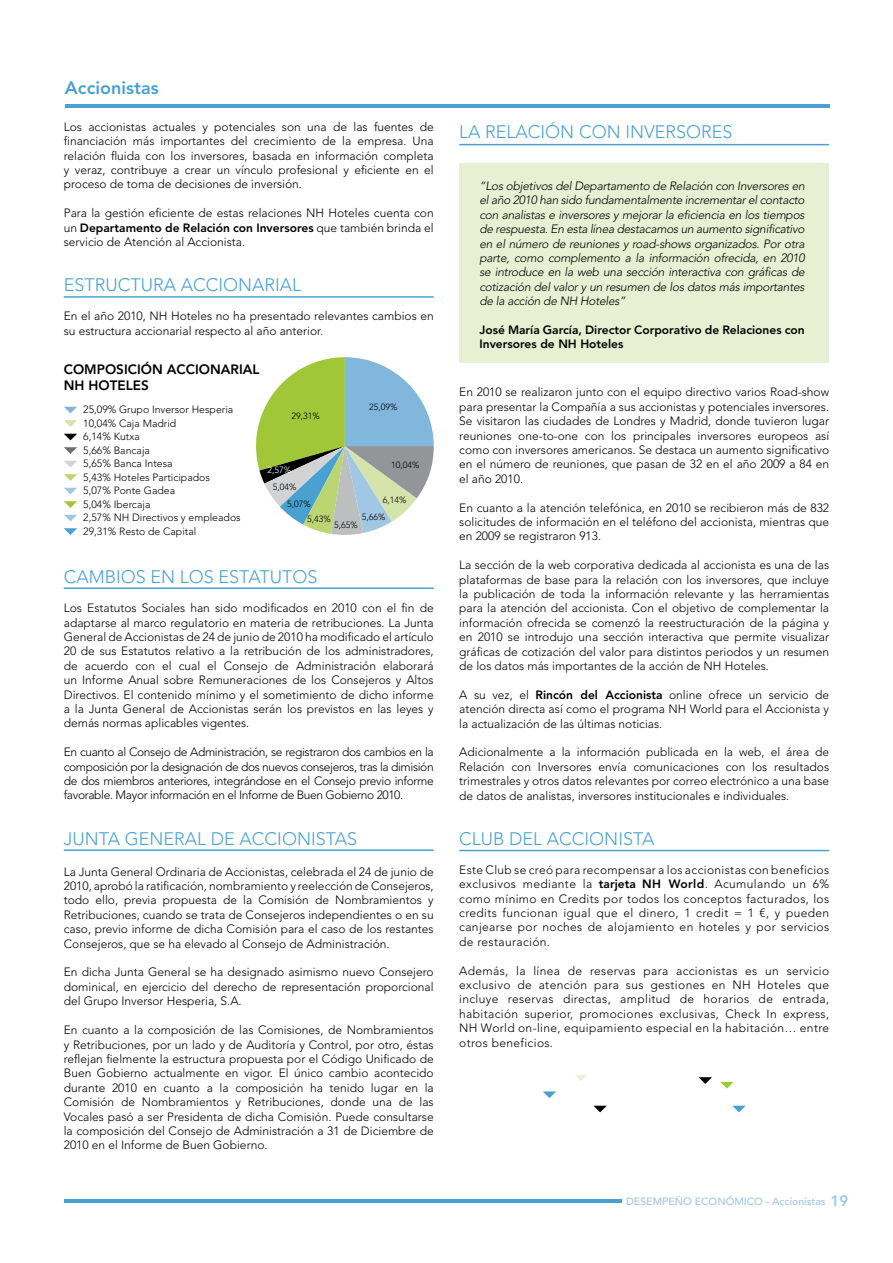
<style>
.page{position:relative;width:893px;height:1263px;background:#fff}
.page>*{position:absolute;margin:0;border:0;box-sizing:border-box;transform-origin:0 0}
.t1{font:300 18px "Avenir LT Std";color:#49a1d2}
.t2{font:800 18px "Avenir LT Std";color:#49a1d2}
.t3{font:800 13.5px "Avenir LT Std";color:#000}
.t4{font:300 12px/14.4px "Avenir LT Std";color:#000;text-align:justify}
.t5{font:italic 300 12px/14.4px "Avenir LT Std";letter-spacing:-.02em;color:#000;text-align:justify}
.t6{font:800 12px/14.4px "Avenir LT Std";color:#000}
.t7{font:300 10.5px/13.5px "Avenir LT Std";color:#000}
.t8{font:500 10.5px "Avenir LT Std";color:#a2c7e5}
.t9{font:300 9px/17.1px "Avenir LT Std";color:#000}
.t10{font:300 9px "Avenir LT Std";color:#fff}
.s1{font-weight:800}
.s2{font-weight:800;font-size:15px}
</style>
<div class="page">
<hr style="left:64px;top:1199px;width:557px;height:3px;background:#49a1d2">
<hr style="left:65px;top:105px;width:764px;height:3px;background:#49a1d2">
<hr style="left:64px;top:296px;width:370px;height:2px;background:#49a1d2">
<hr style="left:64px;top:587px;width:370px;height:2px;background:#49a1d2">
<hr style="left:64px;top:849px;width:370px;height:2px;background:#49a1d2">
<svg style="left:64px;top:407px;width:13px;height:6px"></svg>
<svg style="left:64px;top:420px;width:13px;height:7px"></svg>
<svg style="left:64px;top:434px;width:13px;height:6px"></svg>
<svg style="left:64px;top:447px;width:13px;height:7px"></svg>
<svg style="left:64px;top:461px;width:13px;height:6px"></svg>
<svg style="left:64px;top:474px;width:13px;height:7px"></svg>
<svg style="left:64px;top:488px;width:13px;height:6px"></svg>
<svg style="left:64px;top:501px;width:13px;height:7px"></svg>
<svg style="left:64px;top:515px;width:13px;height:6px"></svg>
<svg style="left:64px;top:528px;width:13px;height:7px"></svg>
<svg style="left:256px;top:357px;width:178px;height:178px"></svg>
<hr style="left:459px;top:144px;width:370px;height:1px;background:#49a1d2">
<hr style="left:459px;top:850px;width:370px;height:1px;background:#49a1d2">
<div style="left:459px;top:163px;width:370px;height:200px;background:#e8f0d3"></div>
<svg style="left:543px;top:1091px;width:13px;height:7px"></svg>
<svg style="left:575px;top:1075px;width:12px;height:6px"></svg>
<svg style="left:594px;top:1106px;width:13px;height:6px"></svg>
<svg style="left:699px;top:1077px;width:13px;height:7px"></svg>
<svg style="left:720px;top:1082px;width:14px;height:7px"></svg>
<svg style="left:732px;top:1106px;width:14px;height:6px"></svg>
<h1 class="t2" style="left:65px;top:77px;width:95px">Accionistas</h1>
<p class="t4" style="left:64px;top:119px;width:371px">Los accionistas actuales y potenciales son una de las fuentes de financiación más importantes del crecimiento de la empresa. Una relación fluida con los inversores, basada en información completa y veraz, contribuye a crear un vínculo profesional y eficiente en el proceso de toma de decisiones de inversión.</p>
<p class="t4" style="left:64px;top:206px;width:371px">Para la gestión eficiente de estas relaciones NH Hoteles cuenta con un <span class="s1">Departamento de Relación con Inversores</span> que también brinda el servicio de Atención al Accionista.</p>
<h1 class="t1" style="left:64px;top:275px;width:23px">Estructura</h1>
<h1 class="t1" style="left:181px;top:275px;width:12px">accionarial</h1>
<p class="t4" style="left:64px;top:309px;width:371px">En el año 2010, NH Hoteles no ha presentado relevantes cambios en su estructura accionarial respecto al año anterior.</p>
<p class="t3" style="left:64px;top:361px;width:83px">COMPOSICIÓN</p>
<p class="t3" style="left:167px;top:361px;width:38px">ACCION</p>
<p class="t3" style="left:221px;top:361px;width:39px">ARIAL</p>
<p class="t3" style="left:64px;top:377px;width:85px">N H HOTELES</p>
<p class="t7" style="left:83px;top:403px;width:159px">25,09% Grupo Inversor Hesperia<br>10,04% Caja Madrid<br>6,14% Kutxa<br>5,66% Bancaja<br>5,65% Banca Intesa<br>5,43% Hoteles Participados<br>5,07% Ponte Gadea<br>5,04% Ibercaja<br>2,57% NH Directivos y empleados<br>29,31% Resto de Capital</p>
<p class="t9" style="left:369px;top:398px;width:30px">25,09%</p>
<p class="t9" style="left:291px;top:408px;width:30px">29,31%</p>
<p class="t9" style="left:391px;top:457px;width:30px">10,04%</p>
<p class="t9" style="left:362px;top:491px;width:46px;text-indent:21px">6,14%<br>5,66%</p>
<p class="t10" style="left:267px;top:464px;width:25px">2,57%</p>
<p class="t9" style="left:273px;top:478px;width:25px">5,04%</p>
<p class="t9" style="left:287px;top:495px;width:25px">5,07%</p>
<p class="t9" style="left:307px;top:510px;width:25px">5,43%</p>
<p class="t9" style="left:334px;top:517px;width:25px">5,65%</p>
<h1 class="t1" style="left:64px;top:567px;width:26px">Cambios</h1>
<h1 class="t1" style="left:151px;top:567px;width:41px">en los</h1>
<h1 class="t1" style="left:219px;top:567px;width:12px">estatutos</h1>
<p class="t4" style="left:64px;top:601px;width:371px">Los Estatutos Sociales han sido modificados en 2010 con el fin de adaptarse al marco regulatorio en materia de retribuciones. La Junta General de Accionistas de 24 de junio de 2010 ha modificado el artículo 20 de sus Estatutos relativo a la retribución de los administradores, de acuerdo con el cual el Consejo de Administración elaborará un Informe Anual sobre Remuneraciones de los Consejeros y Altos Directivos. El contenido mínimo y el sometimiento de dicho informe a la Junta General de Accionistas serán los previstos en las leyes y demás normas aplicables vigentes.</p>
<p class="t4" style="left:64px;top:745px;width:371px">En cuanto al Consejo de Administración, se registraron dos cambios en la composición por la designación de dos nuevos consejeros, tras la dimisión de dos miembros anteriores, integrándose en el Consejo previo informe favorable. Mayor información en el Informe de Buen Gobierno 2010.</p>
<h1 class="t1" style="left:64px;top:828px;width:22px">Junta</h1>
<h1 class="t1" style="left:125px;top:828px;width:26px">General</h1>
<h1 class="t1" style="left:211px;top:828px;width:53px">de Accionistas</h1>
<p class="t4" style="left:64px;top:864px;width:371px">La Junta General Ordinaria de Accionistas, celebrada el 24 de junio de 2010, aprobó la ratificación, nombramiento y reelección de Consejeros, todo ello, previa propuesta de la Comisión de Nombramientos y Retribuciones, cuando se trata de Consejeros independientes o en su caso, previo informe de dicha Comisión para el caso de los restantes Consejeros, que se ha elevado al Consejo de Administración.</p>
<p class="t4" style="left:64px;top:965px;width:371px">En dicha Junta General se ha designado asimismo nuevo Consejero dominical, en ejercicio del derecho de representación proporcional del Grupo Inversor Hesperia, S.A.</p>
<p class="t4" style="left:64px;top:1023px;width:371px">En cuanto a la composición de las Comisiones, de Nombramientos y Retribuciones, por un lado y de Auditoría y Control, por otro, éstas reflejan fielmente la estructura propuesta por el Código Unificado de Buen Gobierno actualmente en vigor. El único cambio acontecido durante 2010 en cuanto a la composición ha tenido lugar en la Comisión de Nombramientos y Retribuciones, donde una de las Vocales pasó a ser Presidenta de dicha Comisión. Puede consultarse la composición del Consejo de Administración a 31 de Diciembre de 2010 en el Informe de Buen Gobierno.</p>
<h1 class="t1" style="left:459px;top:121px;width:37px">La relaci</h1>
<h1 class="t1" style="left:545px;top:121px;width:48px">ón con</h1>
<h1 class="t1" style="left:625px;top:121px;width:12px">inversores</h1>
<p class="t5" style="left:479px;top:179px;width:327px">“Los objetivos del Departamento de Relación con Inversores en el año 2010 han sido fundamentalmente incrementar el contacto con analistas e inversores y mejorar la eficiencia en los tiempos de respuesta. En esta línea destacamos un aumento significativo en el número de reuniones y road-shows organizados. Por otra parte, como complemento a la información ofrecida, en 2010 se introduce en la web una sección interactiva con gráficas de cotización del valor y un resumen de los datos más importantes de la acción de NH Hoteles”</p>
<p class="t6" style="left:479px;top:323px;width:327px">José María García, Director Corporativo de Relaciones con<br>Inversores de N H Hoteles</p>
<p class="t4" style="left:459px;top:385px;width:371px">En 2010 se realizaron junto con el equipo directivo varios Road-show para presentar la Compañía a sus accionistas y potenciales inversores.<br>Se visitaron las ciudades de Londres y Madrid, donde tuvieron lugar reuniones one-to-one con los principales inversores europeos así como con inversores americanos. Se destaca un aumento significativo en el número de reuniones, que pasan de 32 en el año 2009 a 84 en el año 2010.</p>
<p class="t4" style="left:459px;top:500px;width:371px">En cuanto a la atención telefónica, en 2010 se recibieron más de 832 solicitudes de información en el teléfono del accionista, mientras que en 2009 se registraron 913.</p>
<p class="t4" style="left:459px;top:558px;width:371px">La sección de la web corporativa dedicada al accionista es una de las plataformas de base para la relación con los inversores, que incluye la publicación de toda la información relevante y las herramientas para la atención del accionista. Con el objetivo de complementar la información ofrecida se comenzó la reestructuración de la página y en 2010 se introdujo una sección interactiva que permite visualizar gráficas de cotización del valor para distintos periodos y un resumen de los datos más importantes de la acción de NH Hoteles.</p>
<p class="t4" style="left:459px;top:687px;width:371px">A su vez, el <span class="s1">Rincón del Accionista</span> online ofrece un servicio de atención directa así como el programa NH World para el Accionista y la actualización de las últimas noticias.</p>
<p class="t4" style="left:459px;top:745px;width:371px">Adicionalmente a la información publicada en la web, el área de Relación con Inversores envía comunicaciones con los resultados trimestrales y otros datos relevantes por correo electrónico a una base de datos de analistas, inversores institucionales e individuales.</p>
<h1 class="t1" style="left:459px;top:828px;width:24px">Club</h1>
<h1 class="t1" style="left:509px;top:828px;width:12px">del</h1>
<h1 class="t1" style="left:547px;top:828px;width:12px">accionista</h1>
<p class="t4" style="left:459px;top:862px;width:371px">Este Club se creó para recompensar a los accionistas con beneficios exclusivos mediante la <span class="s1">tarjeta N H World</span>. Acumulando un 6% como mínimo en Credits por todos los conceptos facturados, los credits funcionan igual que el dinero, 1 credit = 1 €, y pueden canjearse por noches de alojamiento en hoteles y por servicios de restauración.</p>
<p class="t4" style="left:459px;top:963px;width:371px">Además, la línea de reservas para accionistas es un servicio exclusivo de atención para sus gestiones en NH Hoteles que incluye reservas directas, amplitud de horarios de entrada, habitación superior, promociones exclusivas, Check In express, NH World on-line, equipamiento especial en la habitación… entre otros beneficios.</p>
<p class="t8" style="left:626px;top:1195px;width:224px">DESEMPEÑO ECONÓMICO - Accionistas <span class="s2">19</span></p>
</div>
